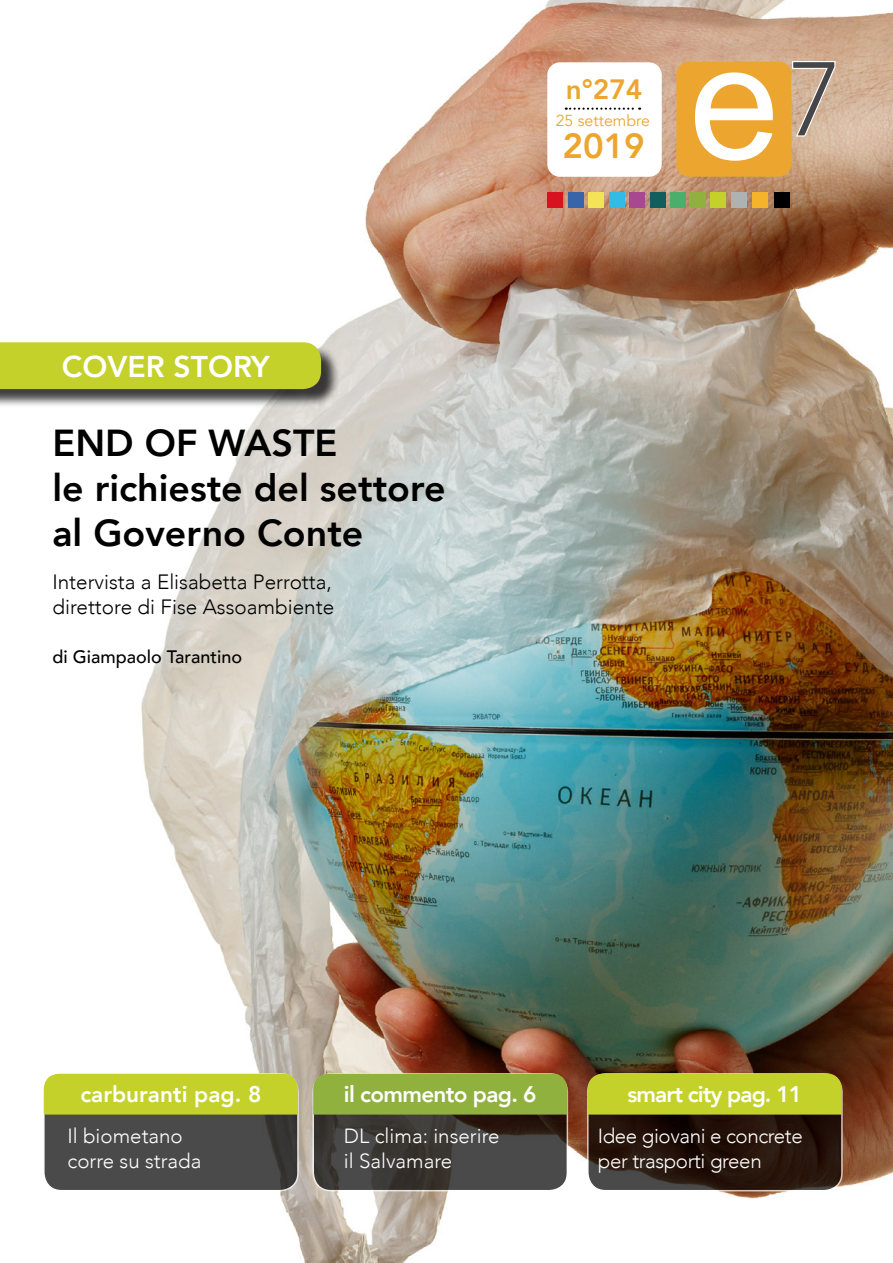
<style>
.page{position:relative;width:893px;height:1263px;background:#fff}
.page>*{position:absolute;margin:0;border:0;box-sizing:border-box;transform-origin:0 0}
.t1{font:800 37.5px/45px "Avenir";color:#000}
.t2{font:800 34.8px "Avenir";color:#eca630}
.t3{font:800 30px "Avenir";color:#fff}
.t4{font:800 27.9px "Avenir";color:#eca630}
.t5{font:800 22.5px "Avenir";letter-spacing:-.03em;color:#fff}
.t6{font:300 20.7px/24.8px "Avenir";color:#000}
.t7{font:300 20.55px/24.6px "Avenir";color:#fff}
.t8{font:300 20.55px/24.6px "Avenir";letter-spacing:-.02em;color:#fff}
.t9{font:500 18px "Avenir";color:#000}
.t10{font:15.9px "Avenir";color:#eca630}
</style>
<div class="page">
<img style="left:141px;top:0;width:752px;height:1263px">
<svg style="left:313px;top:1074px;width:254px;height:117px"></svg>
<div style="left:312px;top:1073px;width:256px;height:118px;border:2px solid #fff;border-radius:18px"></div>
<div style="left:313px;top:1074px;width:254px;height:40px;background:#91b13f"></div>
<div style="left:0;top:344px;width:340px;height:64px;background:#000;opacity:.75"></div>
<div style="left:0;top:342px;width:321px;height:47px;background:#c4d12b"></div>
<div style="left:676px;top:62px;width:115px;height:115px;background:#eca630;border-radius:13px"></div>
<svg style="left:695px;top:72px;width:78px;height:89px"></svg>
<svg style="left:791px;top:60px;width:45px;height:77px"></svg>
<div style="left:547px;top:192px;width:15px;height:16px;background:#d6131f"></div>
<div style="left:568px;top:192px;width:15px;height:16px;background:#3865aa"></div>
<div style="left:588px;top:192px;width:16px;height:16px;background:#f3e457"></div>
<div style="left:610px;top:192px;width:15px;height:16px;background:#33bbe8"></div>
<div style="left:630px;top:192px;width:15px;height:16px;background:#a84891"></div>
<div style="left:651px;top:192px;width:15px;height:16px;background:#115f5c"></div>
<div style="left:671px;top:192px;width:15px;height:16px;background:#4bae6a"></div>
<div style="left:710px;top:192px;width:15px;height:16px;background:#c4d12b"></div>
<div style="left:731px;top:192px;width:15px;height:16px;background:#afb2b2"></div>
<div style="left:752px;top:192px;width:15px;height:16px;background:#f4b32b"></div>
<div style="left:774px;top:192px;width:15px;height:16px;background:#000"></div>
<div style="left:690px;top:192px;width:15px;height:16px;background:#91b13f"></div>
<div style="left:547px;top:62px;width:115px;height:115px;background:#fff;border-radius:13px"></div>
<svg style="left:44px;top:1074px;width:254px;height:117px;fill:#4a4a4a"></svg>
<div style="left:43px;top:1073px;width:256px;height:118px;border:2px solid #fff;border-radius:18px"></div>
<div style="left:44px;top:1074px;width:254px;height:40px;background:#c4d12b"></div>
<svg style="left:588px;top:1074px;width:254px;height:117px;fill:#27140a"></svg>
<div style="left:587px;top:1073px;width:256px;height:118px;border:2px solid #fff;border-radius:18px"></div>
<div style="left:588px;top:1074px;width:254px;height:40px;background:#c4d12b"></div>
<svg style="left:566px;top:108px;width:74px;height:2px"></svg>
<h3 class="t3" style="left:62px;top:343px;width:209px">cover story</h3>
<h1 class="t1" style="left:52px;top:420px;width:395px">End of waste<br>le richieste del settore al Governo Conte</h1>
<p class="t6" style="left:52px;top:569px;width:283px">Intervista a Elisabetta Perrotta, direttore di Fise Assoambiente</p>
<p class="t9" style="left:52px;top:641px;width:191px">di Giampaolo Tarantino</p>
<h3 class="t4" style="left:566px;top:67px;width:78px">n°274</h3>
<h2 class="t2" style="left:562px;top:119px;width:84px">2019</h2>
<p class="t10" style="left:556px;top:111px;width:96px">25 settembre</p>
<p class="t5" style="left:80px;top:1076px;width:182px">carburanti pag. 8</p>
<p class="t7" style="left:67px;top:1124px;width:135px">Il biometano corre su strada</p>
<p class="t5" style="left:344px;top:1076px;width:194px">il commento pag. 6</p>
<p class="t7" style="left:344px;top:1124px;width:157px">DL clima: inserire il Salvamare</p>
<p class="t5" style="left:627px;top:1076px;width:176px">smart city pag. 11</p>
<p class="t8" style="left:598px;top:1124px;width:206px">Idee giovani e concrete per trasporti green</p>
</div>
